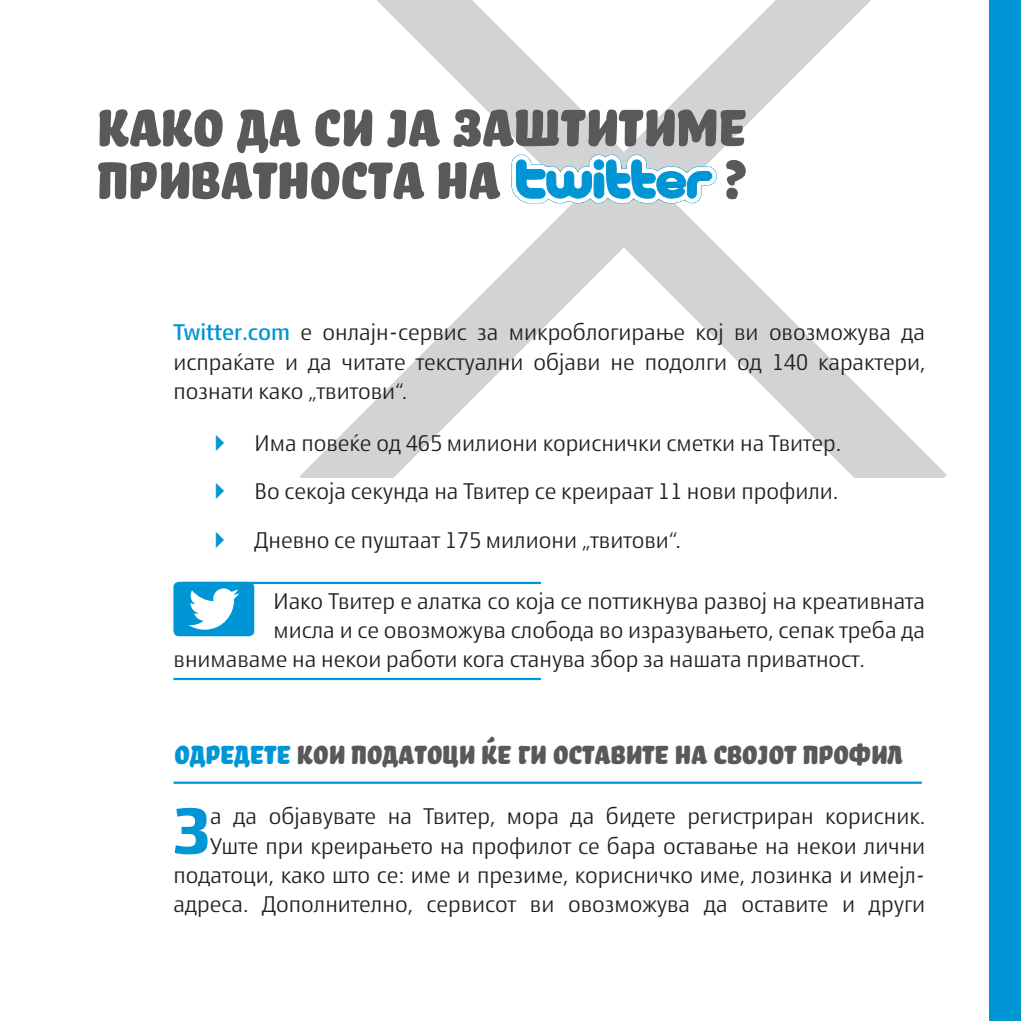
<style>
.page{position:relative;width:1021px;height:1021px;background:#fff}
.page>*{position:absolute;margin:0;border:0;box-sizing:border-box;transform-origin:0 0}
.t1{font:67.27px/52.6px "Bello Pro mk";color:#58595b}
.t2{font:700 64.35px "Den Haag Nova";color:#0096d6}
.t3{font:33.75px "Bello Pro mk";color:#58595b}
.t4{font:300 22.5px/29.2px "Den Haag Nova";color:#231f20;text-align:justify}
.s1{font-weight:500;color:#0096d6}
.s2{color:#0096d6}
</style>
<div class="page">
<div style="left:989px;top:0;width:31px;height:1020px;background:#0096d6"></div>
<svg style="left:299px;top:0;width:648px;height:477px"></svg>
<hr style="left:173px;top:781px;width:748px;height:2px;background:#0096d6">
<hr style="left:182px;top:582px;width:359px;height:2px;background:#0096d6">
<hr style="left:173px;top:678px;width:368px;height:2px;background:#0096d6">
<svg style="left:511px;top:154px;width:205px;height:49px"></svg>
<div style="left:173px;top:582px;width:81px;height:54px;background:#0096d6;border-radius:5px"></div>
<svg style="left:188px;top:588px;width:51px;height:41px"></svg>
<h1 class="t1" style="left:96px;top:99px;width:650px">Како да си ја заштитиме приватноста на</h1>
<h1 class="t1" style="left:721px;top:151px;width:25px">?</h1>
<p class="t4" style="left:173px;top:317px;width:753px"><span class="s1">Twitter.com</span> е онлајн-сервис за микроблогирање кој ви овозможува да испраќате и да читате текстуални објави не подолги од 140 карактери, познати како „твитови“.</p>
<p class="t4" style="left:254px;top:417px;width:588px;line-height:48.4px;text-align:left">Има повеќе од 465 милиони кориснички сметки на Твитер.<br>Во секоја секунда на Твитер се креираат 11 нови профили.<br>Дневно се пуштаат 175 милиони „твитови“.</p>
<p class="t4" style="left:273px;top:585px;width:653px">Иако Твитер е алатка со која се поттикнува развој на креативната</p>
<p class="t4" style="left:273px;top:614px;width:653px">мисла и се овозможува слобода во изразувањето, сепак треба да</p>
<p class="t4" style="left:173px;top:643px;width:693px">внимаваме на некои работи кога станува збор за нашата приватност.</p>
<h3 class="t3" style="left:173px;top:727px;width:729px"><span class="s2">Одредете</span> кои податоци ќе ги оставите на својот профил</h3>
<p class="t4" style="left:173px;top:800px;width:753px;text-align:right">а да објавувате на Твитер, мора да бидете регистриран корисник.<br>Уште при креирањето на профилот се бара оставање на некои лични податоци, како што се: име и презиме, корисничко име, лозинка и имејл&shy;адреса. Дополнително, сервисот ви овозможува да оставите и други</p>
<h2 class="t2" style="left:173px;top:783px;width:38px">З</h2>
</div>
